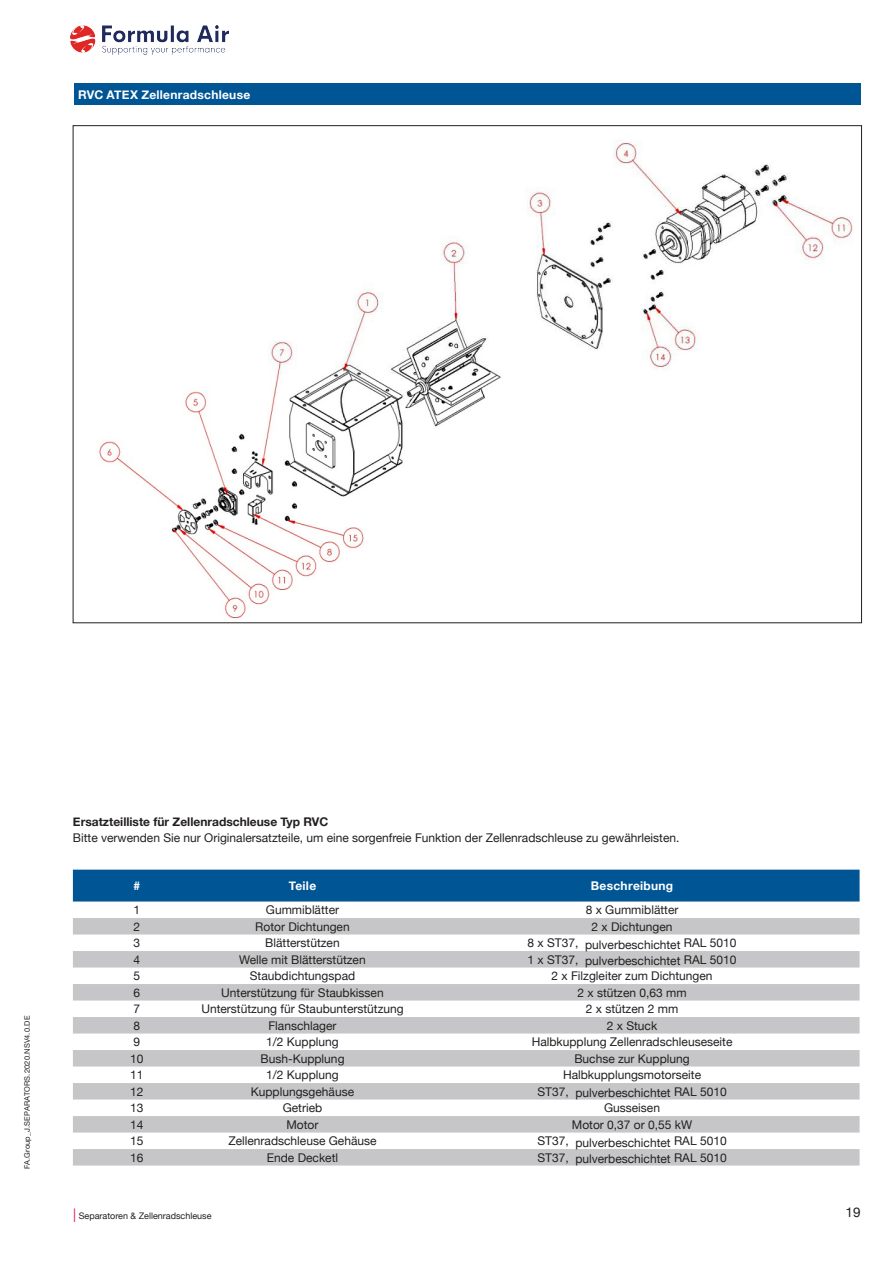
<style>
.page{position:relative;width:893px;height:1263px;background:#fff}
.page>*{position:absolute;margin:0;border:0;box-sizing:border-box;transform-origin:0 0}
.t1{font:13.5px "Helvetica Neue";color:#231f20}
.Body_alinea_tabel{font:12px "Helvetica Neue";color:#231f20}
.Body_alinea{font:12px "Helvetica Neue";color:#231f20}
.Body_alinea-2{font:700 12px "Helvetica Neue";color:#231f20}
.Header1-H1{font:700 12px "Helvetica Neue";letter-spacing:.02em;color:#fff}
.Header3-_H3_tabel_bo{font:700 12px "Helvetica Neue";letter-spacing:.02em;color:#fff}
.t2{font:9px "Helvetica Neue";color:#231f20}
.t3{font:7.5px "Helvetica Neue";letter-spacing:.025em;color:#231f20}
.s1{font-size:13.5px;color:#ed154e}
</style>
<div class="page">
<img style="left:71px;top:26px;width:157px;height:28px">
<img style="left:99px;top:140px;width:754px;height:479px">
<div style="left:74px;top:84px;width:786px;height:21px;background:#005595"></div>
<div style="left:73px;top:870px;width:787px;height:31px;background:#005595"></div>
<svg style="left:73px;top:918px;width:787px;height:247px;fill:#c8c8ca"></svg>
<p class="Header1-H1" style="left:78px;top:87px;width:174px">RVC ATEX Zellenradschleuse</p>
<p class="Header1-H1" style="left:78px;top:87px;width:10px">B</p>
<p class="t3" style="left:23px;top:1169px;width:155px;rotate:-90deg">FA.Group_J.SEPARATORS.2020.NSV4.0.DE</p>
<p class="Body_alinea-2" style="left:73px;top:814px;width:257px">Ersatzteilliste für Zellenradschleuse Typ RVC</p>
<p class="Body_alinea" style="left:73px;top:830px;width:608px">Bitte verwenden Sie nur Originalersatzteile, um eine sorgenfreie Funktion der Zellenradschleuse zu gewährleisten.</p>
<p class="Header3-_H3_tabel_bo" style="left:133px;top:878px;width:8px">#</p>
<p class="Header1-H1" style="left:289px;top:878px;width:29px">Teile</p>
<p class="Header3-_H3_tabel_bo" style="left:591px;top:878px;width:84px">Beschreibung</p>
<p class="Body_alinea_tabel" style="left:133px;top:902px;width:8px">1</p>
<p class="Body_alinea_tabel" style="left:266px;top:902px;width:75px">Gummiblätter</p>
<p class="Body_alinea_tabel" style="left:586px;top:902px;width:94px">8 x Gummiblätter</p>
<p class="Body_alinea_tabel" style="left:133px;top:919px;width:8px">2</p>
<p class="Body_alinea_tabel" style="left:255px;top:919px;width:96px">Rotor Dichtungen</p>
<p class="Body_alinea_tabel" style="left:592px;top:919px;width:82px">2 x Dichtungen</p>
<p class="Body_alinea_tabel" style="left:133px;top:935px;width:8px">3</p>
<p class="Body_alinea_tabel" style="left:265px;top:935px;width:76px">Blätterstützen</p>
<p class="Body_alinea_tabel" style="left:528px;top:937px;width:210px">8 x ST37, pulverbeschichtet RAL 5010</p>
<p class="Body_alinea_tabel" style="left:133px;top:952px;width:8px">4</p>
<p class="Body_alinea_tabel" style="left:239px;top:952px;width:128px">Welle mit Blätterstützen</p>
<p class="Body_alinea_tabel" style="left:528px;top:953px;width:210px">1 x ST37, pulverbeschichtet RAL 5010</p>
<p class="Body_alinea_tabel" style="left:133px;top:968px;width:8px">5</p>
<p class="Body_alinea_tabel" style="left:250px;top:968px;width:107px">Staubdichtungspad</p>
<p class="Body_alinea_tabel" style="left:551px;top:968px;width:163px">2 x Filzgleiter zum Dichtungen</p>
<p class="Body_alinea_tabel" style="left:133px;top:985px;width:8px">6</p>
<p class="Body_alinea_tabel" style="left:221px;top:985px;width:164px">Unterstützung für Staubkissen</p>
<p class="Body_alinea_tabel" style="left:577px;top:985px;width:111px">2 x stützen 0,63 mm</p>
<p class="Body_alinea_tabel" style="left:133px;top:1001px;width:8px">7</p>
<p class="Body_alinea_tabel" style="left:201px;top:1001px;width:204px">Unterstützung für Staubunterstützung</p>
<p class="Body_alinea_tabel" style="left:586px;top:1001px;width:94px">2 x stützen 2 mm</p>
<p class="Body_alinea_tabel" style="left:133px;top:1018px;width:8px">8</p>
<p class="Body_alinea_tabel" style="left:268px;top:1018px;width:70px">Flanschlager</p>
<p class="Body_alinea_tabel" style="left:607px;top:1018px;width:52px">2 x Stuck</p>
<p class="Body_alinea_tabel" style="left:133px;top:1034px;width:8px">9</p>
<p class="Body_alinea_tabel" style="left:266px;top:1034px;width:74px">1/2 Kupplung</p>
<p class="Body_alinea_tabel" style="left:532px;top:1034px;width:202px">Halbkupplung Zellenradschleuseseite</p>
<p class="Body_alinea_tabel" style="left:130px;top:1051px;width:15px">10</p>
<p class="Body_alinea_tabel" style="left:260px;top:1051px;width:86px">Bush-Kupplung</p>
<p class="Body_alinea_tabel" style="left:574px;top:1051px;width:117px">Buchse zur Kupplung</p>
<p class="Body_alinea_tabel" style="left:130px;top:1067px;width:15px">11</p>
<p class="Body_alinea_tabel" style="left:266px;top:1067px;width:74px">1/2 Kupplung</p>
<p class="Body_alinea_tabel" style="left:563px;top:1067px;width:140px">Halbkupplungsmotorseite</p>
<p class="Body_alinea_tabel" style="left:130px;top:1084px;width:15px">12</p>
<p class="Body_alinea_tabel" style="left:251px;top:1084px;width:105px">Kupplungsgehäuse</p>
<p class="Body_alinea_tabel" style="left:537px;top:1085px;width:191px">ST37, pulverbeschichtet RAL 5010</p>
<p class="Body_alinea_tabel" style="left:130px;top:1100px;width:15px">13</p>
<p class="Body_alinea_tabel" style="left:283px;top:1100px;width:41px">Getrieb</p>
<p class="Body_alinea_tabel" style="left:604px;top:1100px;width:58px">Gusseisen</p>
<p class="Body_alinea_tabel" style="left:130px;top:1117px;width:15px">14</p>
<p class="Body_alinea_tabel" style="left:287px;top:1117px;width:34px">Motor</p>
<p class="Body_alinea_tabel" style="left:572px;top:1117px;width:122px">Motor 0,37 or 0,55 kW</p>
<p class="Body_alinea_tabel" style="left:130px;top:1133px;width:15px">15</p>
<p class="Body_alinea_tabel" style="left:228px;top:1133px;width:150px">Zellenradschleuse Gehäuse</p>
<p class="Body_alinea_tabel" style="left:537px;top:1135px;width:191px">ST37, pulverbeschichtet RAL 5010</p>
<p class="Body_alinea_tabel" style="left:130px;top:1150px;width:15px">16</p>
<p class="Body_alinea_tabel" style="left:267px;top:1150px;width:73px">Ende Decketl</p>
<p class="Body_alinea_tabel" style="left:537px;top:1151px;width:191px">ST37, pulverbeschichtet RAL 5010</p>
<p class="t2" style="left:73px;top:1211px;width:140px"><span class="s1">|</span> Separatoren &amp; Zellenradschleuse</p>
<p class="t1" style="left:845px;top:1204px;width:17px">19</p>
</div>
